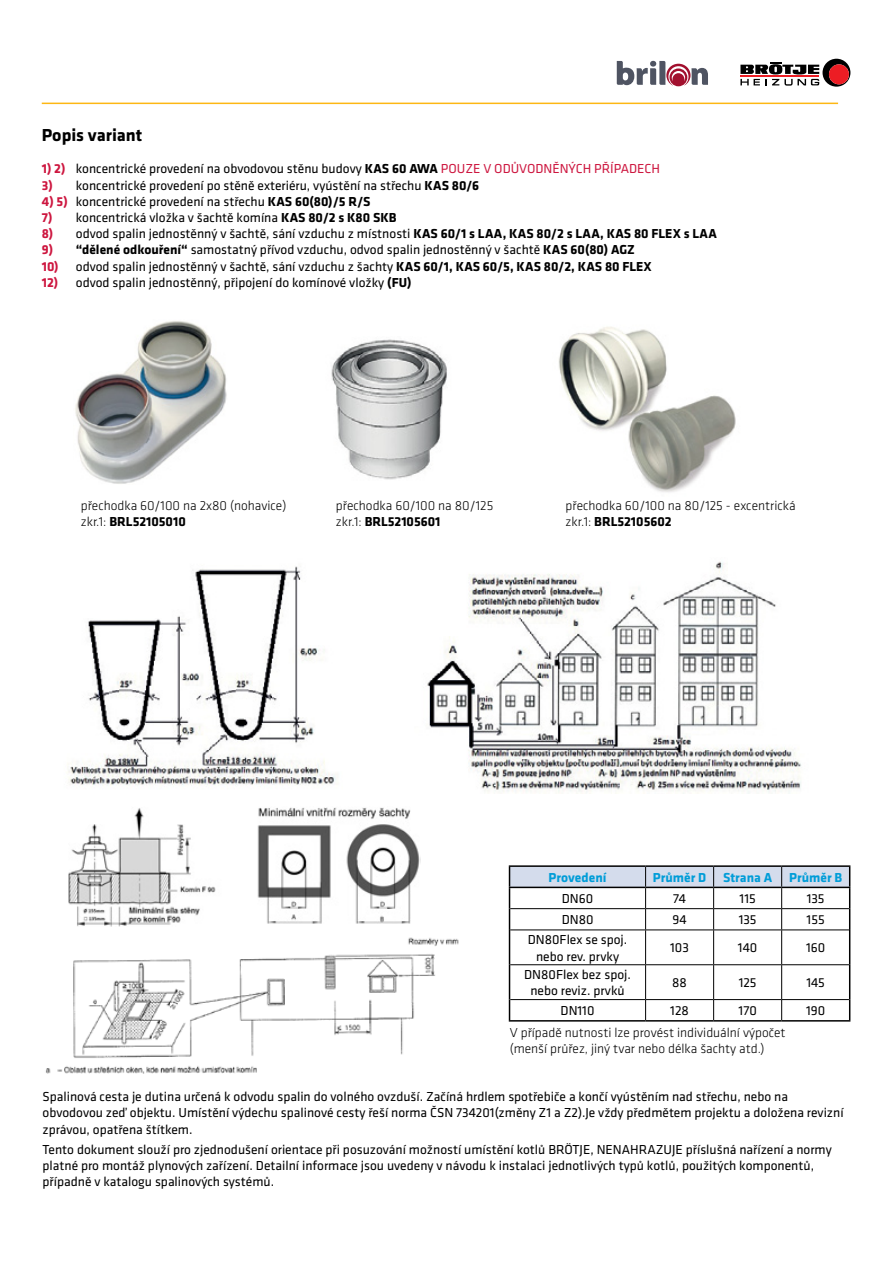
<style>
.page{position:relative;width:893px;height:1263px;background:#fff}
.page>*{position:absolute;margin:0;border:0;box-sizing:border-box;transform-origin:0 0}
.t1{font:700 18px "GC Klavika";color:#000}
.t2{font:13.5px/16.2px "GC Klavika";color:#000;text-align:center}
.t3{font:300 13.5px/16.2px "GC Klavika";color:#000}
.t4{font:700 13.5px "GC Klavika";color:#009dd8}
.s1{font-weight:700;color:#cd163f}
.s2{font-weight:700}
.s3{color:#cd163f}
</style>
<div class="page">
<hr style="left:645px;top:930px;width:1px;height:34px;background:#000">
<hr style="left:713px;top:930px;width:1px;height:34px;background:#000">
<hr style="left:781px;top:930px;width:1px;height:34px;background:#000">
<hr style="left:645px;top:965px;width:1px;height:34px;background:#000">
<hr style="left:713px;top:965px;width:1px;height:34px;background:#000">
<hr style="left:781px;top:965px;width:1px;height:34px;background:#000">
<svg style="left:645px;top:1000px;width:1px;height:20px"></svg>
<svg style="left:713px;top:1000px;width:1px;height:20px"></svg>
<svg style="left:781px;top:1000px;width:1px;height:20px"></svg>
<hr style="left:509px;top:865px;width:137px;height:2px;background:#000">
<hr style="left:646px;top:865px;width:68px;height:2px;background:#000">
<hr style="left:714px;top:865px;width:68px;height:2px;background:#000">
<hr style="left:782px;top:865px;width:68px;height:2px;background:#000">
<hr style="left:509px;top:930px;width:1px;height:35px;background:#000">
<hr style="left:509px;top:965px;width:1px;height:34px;background:#000">
<svg style="left:509px;top:999px;width:1px;height:21px"></svg>
<hr style="left:509px;top:1020px;width:137px;height:1px;background:#000">
<hr style="left:646px;top:1020px;width:68px;height:1px;background:#000">
<hr style="left:714px;top:1020px;width:68px;height:1px;background:#000">
<hr style="left:782px;top:1020px;width:68px;height:1px;background:#000">
<svg style="left:509px;top:866px;width:341px;height:64px"></svg>
<hr style="left:849px;top:930px;width:1px;height:35px;background:#000">
<hr style="left:849px;top:965px;width:1px;height:34px;background:#000">
<svg style="left:849px;top:999px;width:1px;height:21px"></svg>
<hr style="left:510px;top:964px;width:136px;height:1px;background:#000">
<hr style="left:646px;top:964px;width:68px;height:1px;background:#000">
<hr style="left:714px;top:964px;width:68px;height:1px;background:#000">
<hr style="left:782px;top:964px;width:67px;height:1px;background:#000">
<hr style="left:510px;top:999px;width:136px;height:1px;background:#000">
<hr style="left:646px;top:999px;width:68px;height:1px;background:#000">
<hr style="left:714px;top:999px;width:68px;height:1px;background:#000">
<hr style="left:782px;top:999px;width:67px;height:1px;background:#000">
<hr style="left:42px;top:103px;width:796px;height:1px;background:#fdb714">
<svg style="left:740px;top:59px;width:110px;height:28px"></svg>
<div style="left:829px;top:64px;width:20px;height:20px;background:#ed1d24;border-radius:50%"></div>
<svg style="left:617px;top:61px;width:91px;height:25px"></svg>
<img style="left:68px;top:566px;width:268px;height:220px">
<img style="left:45px;top:937px;width:414px;height:137px">
<img style="left:427px;top:561px;width:374px;height:233px">
<img style="left:69px;top:807px;width:351px;height:119px">
<img style="left:75px;top:321px;width:152px;height:163px">
<img style="left:331px;top:339px;width:116px;height:141px">
<img style="left:558px;top:327px;width:178px;height:166px">
<h1 class="t1" style="left:42px;top:122px;width:102px">Popis variant</h1>
<p class="t2" style="left:42px;top:160px;width:620px"><span class="s1">1) 2)</span> koncentrické provedení na obvodovou stěnu budovy <span class="s2">KAS 60 AWA</span> <span class="s3">POUZE V ODŮVODNĚNÝCH PŘÍPADECH</span></p>
<p class="t2" style="left:42px;top:177px;width:439px"><span class="s1">3)</span> koncentrické provedení po stěně exteriéru, vyústění na střechu <span class="s2">KAS 80/6</span></p>
<p class="t2" style="left:42px;top:193px;width:330px"><span class="s1">4) 5)</span> koncentrické provedení na střechu <span class="s2">KAS 60(80)/5 R/S</span></p>
<p class="t2" style="left:42px;top:209px;width:356px"><span class="s1">7)</span> koncentrická vložka v šachtě komína <span class="s2">KAS 80/2 s K80 SKB</span></p>
<p class="t2" style="left:42px;top:225px;width:677px"><span class="s1">8)</span> odvod spalin jednostěnný v šachtě, sání vzduchu z místnosti <span class="s2">KAS 60/1 s LAA, KAS 80/2 s LAA, KAS 80 FLEX s LAA</span></p>
<p class="t2" style="left:42px;top:241px;width:595px"><span class="s1">9)</span> <span class="s2">“dělené odkouření“</span> samostatný přívod vzduchu, odvod spalin jednostěnný v šachtě <span class="s2">KAS 60(80) AGZ</span></p>
<p class="t2" style="left:42px;top:258px;width:611px"><span class="s1">10)</span> odvod spalin jednostěnný v šachtě, sání vzduchu z šachty <span class="s2">KAS 60/1, KAS 60/5, KAS 80/2, KAS 80 FLEX</span></p>
<p class="t2" style="left:42px;top:274px;width:371px"><span class="s1">12)</span> odvod spalin jednostěnný, připojení do komínové vložky <span class="s2">(FU)</span></p>
<p class="t3" style="left:81px;top:497px;width:207px">přechodka 60/100 na 2x80 (nohavice) zkr.1: <span class="s2">BRL52105010</span></p>
<p class="t3" style="left:336px;top:497px;width:159px">přechodka 60/100 na 80/125 zkr.1: <span class="s2">BRL52105601</span></p>
<p class="t3" style="left:566px;top:497px;width:232px">přechodka 60/100 na 80/125 - excentrická zkr.1: <span class="s2">BRL52105602</span></p>
<p class="t4" style="left:549px;top:867px;width:59px">Provedení</p>
<p class="t4" style="left:653px;top:867px;width:121px">Průměr D Strana A</p>
<p class="t4" style="left:789px;top:867px;width:55px">Průměr B</p>
<p class="t2" style="left:562px;top:890px;width:33px">DN60</p>
<p class="t2" style="left:673px;top:890px;width:14px">74</p>
<p class="t2" style="left:740px;top:890px;width:18px">115</p>
<p class="t2" style="left:807px;top:890px;width:19px">135</p>
<p class="t2" style="left:562px;top:911px;width:33px">DN80</p>
<p class="t2" style="left:672px;top:911px;width:16px">94</p>
<p class="t2" style="left:739px;top:911px;width:19px">135</p>
<p class="t2" style="left:807px;top:911px;width:20px">155</p>
<p class="t2" style="left:528px;top:931px;width:101px">DN80Flex se spoj. nebo rev. prvky</p>
<p class="t2" style="left:670px;top:939px;width:20px">103</p>
<p class="t2" style="left:738px;top:939px;width:21px">140</p>
<p class="t2" style="left:806px;top:939px;width:21px">160</p>
<p class="t2" style="left:524px;top:966px;width:108px">DN80Flex bez spoj. nebo reviz. prvků</p>
<p class="t2" style="left:672px;top:974px;width:16px">88</p>
<p class="t2" style="left:739px;top:974px;width:19px">125</p>
<p class="t2" style="left:806px;top:974px;width:20px">145</p>
<p class="t2" style="left:561px;top:1002px;width:35px">DN110</p>
<p class="t2" style="left:670px;top:1002px;width:20px">128</p>
<p class="t2" style="left:738px;top:1002px;width:20px">170</p>
<p class="t2" style="left:806px;top:1002px;width:21px">190</p>
<p class="t3" style="left:510px;top:1024px;width:277px">V případě nutnosti lze provést individuální výpočet (menší průřez, jiný tvar nebo délka šachty atd.)</p>
<p class="t2" style="left:43px;top:1088px;width:803px;text-align:left">Spalinová cesta je dutina určená k odvodu spalin do volného ovzduší. Začíná hrdlem spotřebiče a končí vyústěním nad střechu, nebo na obvodovou zeď objektu. Umístění výdechu spalinové cesty řeší norma ČSN 734201(změny Z1 a Z2).Je vždy předmětem projektu a doložena revizní zprávou, opatřena štítkem.</p>
<p class="t2" style="left:43px;top:1141px;width:791px;text-align:left">Tento dokument slouží pro zjednodušení orientace při posuzování možností umístění kotlů BRÖTJE, NENAHRAZUJE příslušná nařízení a normy platné pro montáž plynových zařízení. Detailní informace jsou uvedeny v návodu k instalaci jednotlivých typů kotlů, použitých komponentů, případně v katalogu spalinových systémů.</p>
</div>
